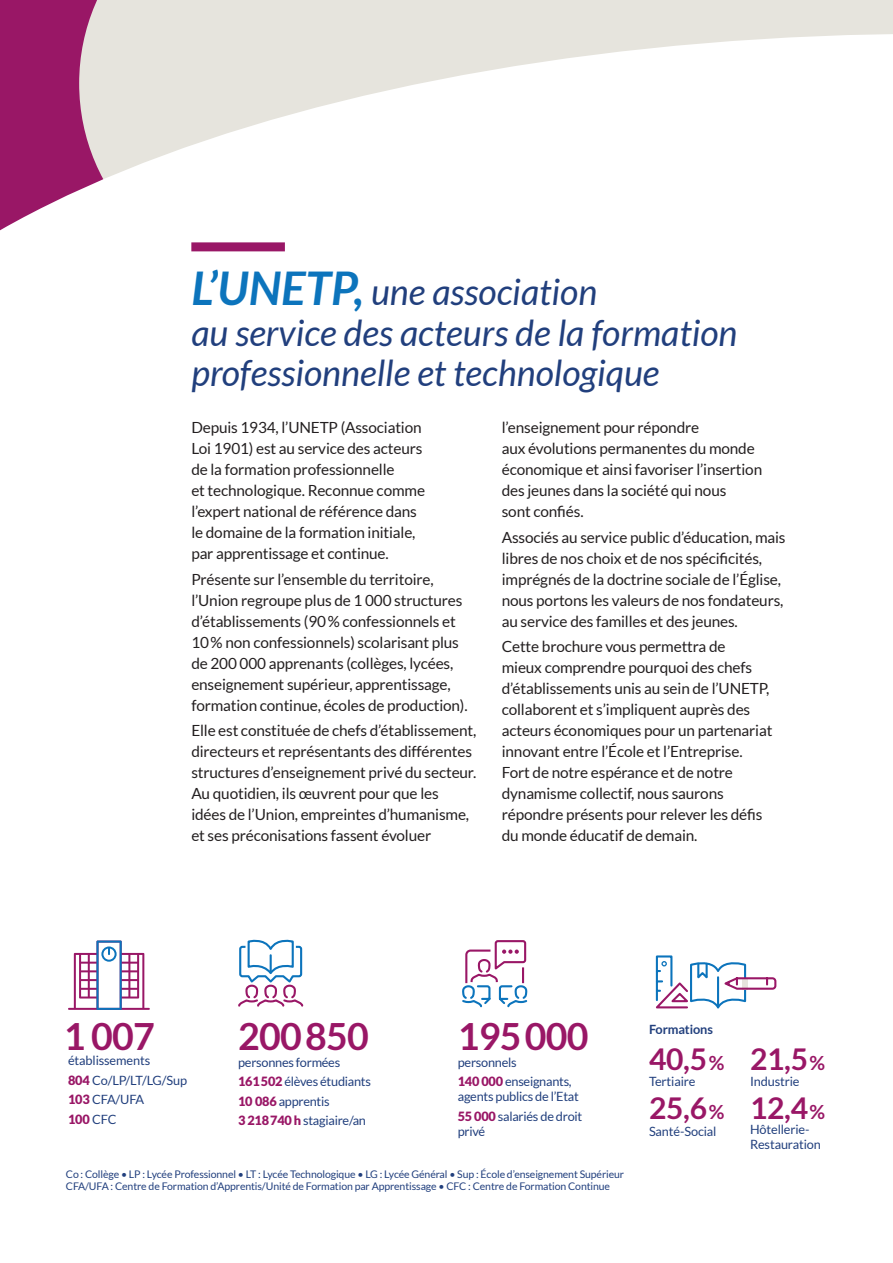
<style>
.page{position:relative;width:893px;height:1263px;background:#fff}
.page>*{position:absolute;margin:0;border:0;box-sizing:border-box;transform-origin:0 0}
.t1{font:700 37.5px "Lato";letter-spacing:-.02em;color:#991766}
.t2{font:italic 36px/40.5px "Lato";color:#213f7d}
.t3{font:700 30px "Lato";letter-spacing:-.01em;color:#991766}
.t4{font:15.3px/21px "Lato";letter-spacing:-.01em;color:#231f20}
.t5{font:12.75px/19.5px "Lato";letter-spacing:-.02em;color:#213f7d}
.t6{font:700 12.75px "Lato";letter-spacing:-.01em;color:#213f7d}
.t7{font:10.5px/12px "Lato";letter-spacing:-.01em;color:#213f7d}
.s1{font-weight:700;font-size:46.5px;color:#0c74bc}
.s2{font-weight:900;color:#991766}
.s3{font-size:19.5px}
</style>
<div class="page">
<div style="left:0;top:0;width:893px;height:224px;background:#e6e4dd"></div>
<div style="left:0;top:0;width:177px;height:315px;background:#991766"></div>
<div style="left:85px;top:0;width:92px;height:34px;background:#e6e4dd"></div>
<svg style="left:0;top:34px;width:893px;height:281px;fill:#fff"></svg>
<div style="left:191px;top:242px;width:94px;height:9px;background:#991766"></div>
<svg style="left:462px;top:940px;width:66px;height:68px"></svg>
<svg style="left:655px;top:955px;width:122px;height:54px"></svg>
<svg style="left:238px;top:939px;width:66px;height:68px"></svg>
<svg style="left:68px;top:940px;width:82px;height:70px"></svg>
<h2 class="t2" style="left:191px;top:273px;width:548px"><span class="s1">L’UNETP,</span> une association<br>au service des acteurs de la formation professionnelle et technologique</h2>
<p class="t4" style="left:191px;top:417px;width:235px">Depuis 1934, l’UNETP (Association Loi 1901) est au service des acteurs de la formation professionnelle<br>et technologique. Reconnue comme l’expert national de référence dans le domaine de la formation initiale, par apprentissage et continue.</p>
<p class="t4" style="left:191px;top:568px;width:278px">Présente sur l’ensemble du territoire, l’Union regroupe plus de 1 000 structures d’établissements (90 % confessionnels et 10 % non confessionnels) scolarisant plus de 200 000 apprenants (collèges, lycées, enseignement supérieur, apprentissage, formation continue, écoles de production).</p>
<p class="t4" style="left:191px;top:720px;width:286px">Elle est constituée de chefs d’établissement, directeurs et représentants des différentes structures d’enseignement privé du secteur.<br>Au quotidien, ils œuvrent pour que les idées de l’Union, empreintes d’humanisme, et ses préconisations fassent évoluer</p>
<p class="t4" style="left:502px;top:417px;width:262px">l’enseignement pour répondre<br>aux évolutions permanentes du monde économique et ainsi favoriser l’insertion des jeunes dans la société qui nous<br>sont confiés.</p>
<p class="t4" style="left:502px;top:526px;width:285px">Associés au service public d’éducation, mais libres de nos choix et de nos spécificités, imprégnés de la doctrine sociale de l’Église, nous portons les valeurs de nos fondateurs, au service des familles et des jeunes.</p>
<p class="t4" style="left:502px;top:636px;width:272px">Cette brochure vous permettra de<br>mieux comprendre pourquoi des chefs d’établissements unis au sein de l’UNETP, collaborent et s’impliquent auprès des acteurs économiques pour un partenariat innovant entre l’École et l’Entreprise.<br>Fort de notre espérance et de notre dynamisme collectif, nous saurons répondre présents pour relever les défis du monde éducatif de demain.</p>
<h1 class="t1" style="left:64px;top:1015px;width:93px">1 007</h1>
<p class="t5" style="left:68px;top:1050px;width:121px">établissements<br><span class="s2">804</span> Co/LP/LT/LG/Sup<br><span class="s2">103</span> CFA/UFA<br><span class="s2">100</span> CFC</p>
<h1 class="t1" style="left:238px;top:1015px;width:132px">200 850</h1>
<p class="t5" style="left:238px;top:1052px;width:134px">personnes formées<br><span class="s2">161 502</span> élèves étudiants<br><span class="s2">10 086</span> apprentis<br><span class="s2">3 218 740 h</span> stagiaire/an</p>
<h1 class="t1" style="left:458px;top:1015px;width:132px">195 000</h1>
<p class="t5" style="left:458px;top:1052px;width:115px">personnels<br><span class="s2">140 000</span> enseignants,</p>
<p class="t5" style="left:458px;top:1087px;width:126px">agents publics de l’Etat<br><span class="s2">55 000</span> salariés de droit</p>
<p class="t5" style="left:458px;top:1122px;width:29px">privé</p>
<p class="t7" style="left:66px;top:1168px;width:560px">Co : Collège • LP : Lycée Professionnel • LT : Lycée Technologique • LG : Lycée Général • Sup : École d’enseignement Supérieur<br>CFA/UFA : Centre de Formation d’Apprentis/Unité de Formation par Apprentissage • CFC : Centre de Formation Continue</p>
<p class="t6" style="left:649px;top:1022px;width:65px">Formations</p>
<h3 class="t3" style="left:649px;top:1041px;width:77px">40,5<span class="s3">%</span></h3>
<p class="t5" style="left:649px;top:1071px;width:48px">Tertiaire</p>
<h3 class="t3" style="left:649px;top:1091px;width:77px">25,6<span class="s3">%</span></h3>
<p class="t5" style="left:649px;top:1121px;width:69px">Santé-Social</p>
<h3 class="t3" style="left:750px;top:1041px;width:77px">21,5<span class="s3">%</span></h3>
<p class="t5" style="left:750px;top:1071px;width:51px">Industrie</p>
<h3 class="t3" style="left:750px;top:1091px;width:77px">12,4<span class="s3">%</span></h3>
<p class="t5" style="left:750px;top:1122px;width:72px;line-height:15px">Hôtellerie-<br>Restauration</p>
</div>
